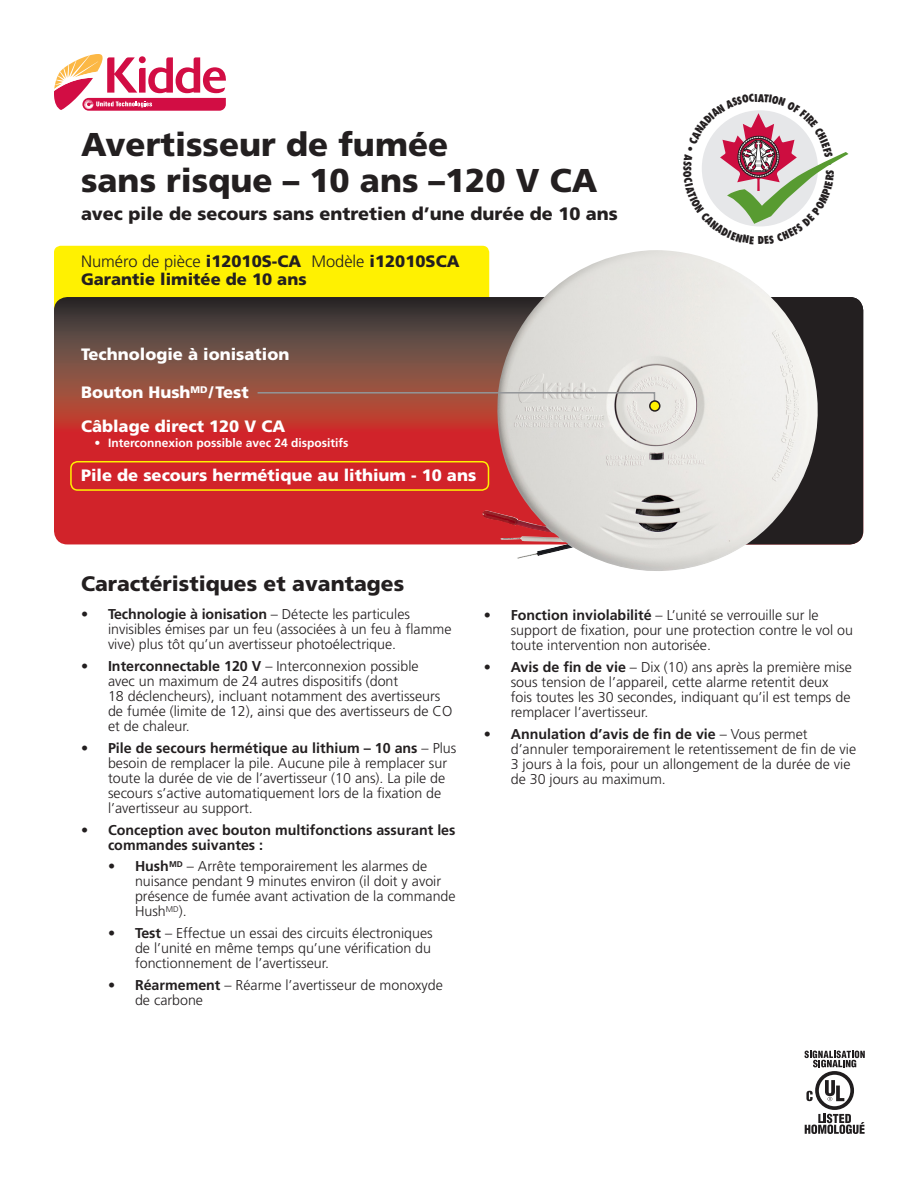
<style>
.page{position:relative;width:918px;height:1188px;background:#fff}
.page>*{position:absolute;margin:0;border:0;box-sizing:border-box;transform-origin:0 0}
.t1{font:900 33px/36px "Frutiger";color:#231f20}
.Body_Text{font:900 21px "Frutiger";color:#231f20}
.t2{font:900 18px "Frutiger";color:#231f20}
.Feature_Headings{font:900 16.5px "Frutiger";color:#fff}
.t3{font:300 16.5px "Frutiger";color:#231f20}
.t4{font:900 16.5px "Frutiger";color:#231f20}
.t5{font:300 14.25px/15px "Frutiger";color:#231f20}
.t6{font:700 14.25px/15px "Frutiger";color:#231f20}
.t7{font:700 12px "Frutiger";color:#fff}
.t8{font:800 condensed 10.5px "Futura";color:#231f20}
.s1{font-weight:900}
.s2{font-weight:700}
</style>
<div class="page">
<div style="left:54px;top:246px;width:435px;height:51px;background:#fff101"></div>
<svg style="left:54px;top:297px;width:428px;height:247px;background:#a13533"></svg>
<div style="left:828px;top:297px;width:35px;height:247px;background:#231f20"></div>
<img style="left:482px;top:250px;width:346px;height:321px">
<div style="left:70px;top:461px;width:419px;height:30px;border:2px solid #fff101;border-radius:7px"></div>
<svg style="left:256px;top:391px;width:400px;height:14px;background:#b7867a"></svg>
<div style="left:650px;top:401px;width:10px;height:10px;background:#fff101;border-radius:50%"></div>
<div style="left:649px;top:400px;width:12px;height:12px;border:2px solid #231f20;border-radius:50%"></div>
<div style="left:815px;top:1071px;width:39px;height:39px;border:4px solid #201d1e;border-radius:50%"></div>
<svg style="left:825px;top:1080px;width:19px;height:21px"></svg>
<svg style="left:806px;top:1091px;width:7px;height:10px"></svg>
<svg style="left:804px;top:1051px;width:61px;height:16px"></svg>
<svg style="left:805px;top:1114px;width:60px;height:20px"></svg>
<svg style="left:54px;top:54px;width:172px;height:57px"></svg>
<svg style="left:702px;top:110px;width:146px;height:117px"></svg>
<p class="t1" style="left:81px;top:126px;width:518px">Avertisseur de fumée<br>sans risque – 10 ans –120 V CA</p>
<p class="t2" style="left:81px;top:202px;width:538px">avec pile de secours sans entretien d’une durée de 10 ans</p>
<p class="t3" style="left:81px;top:252px;width:380px">Numéro de pièce <span class="s1">i12010S-CA</span> Modèle <span class="s1">i12010SCA</span></p>
<p class="t4" style="left:81px;top:269px;width:227px">Garantie limitée de 10 ans</p>
<p class="Feature_Headings" style="left:81px;top:344px;width:210px">Technologie à ionisation</p>
<p class="Feature_Headings" style="left:81px;top:383px;width:169px">Bouton Hush<sup>MD</sup>/Test</p>
<p class="Feature_Headings" style="left:81px;top:417px;width:206px">Câblage direct 120 V CA</p>
<p class="t7" style="left:94px;top:436px;width:255px">• Interconnexion possible avec 24 dispositifs</p>
<p class="Feature_Headings" style="left:81px;top:465px;width:397px">Pile de secours hermétique au lithium - 10 ans</p>
<p class="t8" style="left:694px;top:166px;width:6px;rotate:90deg">S</p>
<p class="Body_Text" style="left:81px;top:571px;width:325px">Caractéristiques et avantages</p>
<p class="t5" style="left:108px;top:607px;width:345px;text-indent:-27px"><span class="s2">• Technologie à ionisation</span> – Détecte les particules invisibles émises par un feu (associées à un feu à flamme vive) plus tôt qu’un avertisseur photoélectrique.</p>
<p class="t5" style="left:108px;top:659px;width:346px;text-indent:-27px"><span class="s2">• Interconnectable 120 V</span> – Interconnexion possible<br>avec un maximum de 24 autres dispositifs (dont<br>18 déclencheurs), incluant notamment des avertisseurs de fumée (limite de 12), ainsi que des avertisseurs de CO et de chaleur.</p>
<p class="t5" style="left:108px;top:741px;width:350px;text-indent:-27px"><span class="s2">• Pile de secours hermétique au lithium – 10 ans</span> – Plus besoin de remplacer la pile. Aucune pile à remplacer sur toute la durée de vie de l’avertisseur (10 ans). La pile de secours s’active automatiquement lors de la fixation de l’avertisseur au support.</p>
<p class="t6" style="left:108px;top:822px;width:349px;text-indent:-27px">• Conception avec bouton multifonctions assurant les commandes suivantes :</p>
<p class="t5" style="left:135px;top:859px;width:322px;text-indent:-27px"><span class="s2">• Hush</span><sup>MD</sup> – Arrête temporairement les alarmes de nuisance pendant 9 minutes environ (il doit y avoir présence de fumée avant activation de la commande Hush<sup>MD</sup>).</p>
<p class="t5" style="left:135px;top:926px;width:299px;text-align:justify;text-indent:-27px"><span class="s2">• Test</span> – Effectue un essai des circuits électroniques de l’unité en même temps qu’une vérification du fonctionnement de l’avertisseur.</p>
<p class="t5" style="left:135px;top:978px;width:309px;text-indent:-27px"><span class="s2">• Réarmement</span> – Réarme l’avertisseur de monoxyde de carbone</p>
<p class="t5" style="left:511px;top:608px;width:344px;text-indent:-27px"><span class="s2">• Fonction inviolabilité</span> – L’unité se verrouille sur le support de fixation, pour une protection contre le vol ou toute intervention non autorisée.</p>
<p class="t5" style="left:511px;top:660px;width:343px;text-indent:-27px"><span class="s2">• Avis de fin de vie</span> – Dix (10) ans après la première mise sous tension de l’appareil, cette alarme retentit deux fois toutes les 30 secondes, indiquant qu’il est temps de remplacer l’avertisseur.</p>
<p class="t5" style="left:511px;top:727px;width:347px;text-indent:-27px"><span class="s2">• Annulation d’avis de fin de vie</span> – Vous permet d’annuler temporairement le retentissement de fin de vie 3 jours à la fois, pour un allongement de la durée de vie de 30 jours au maximum.</p>
</div>
